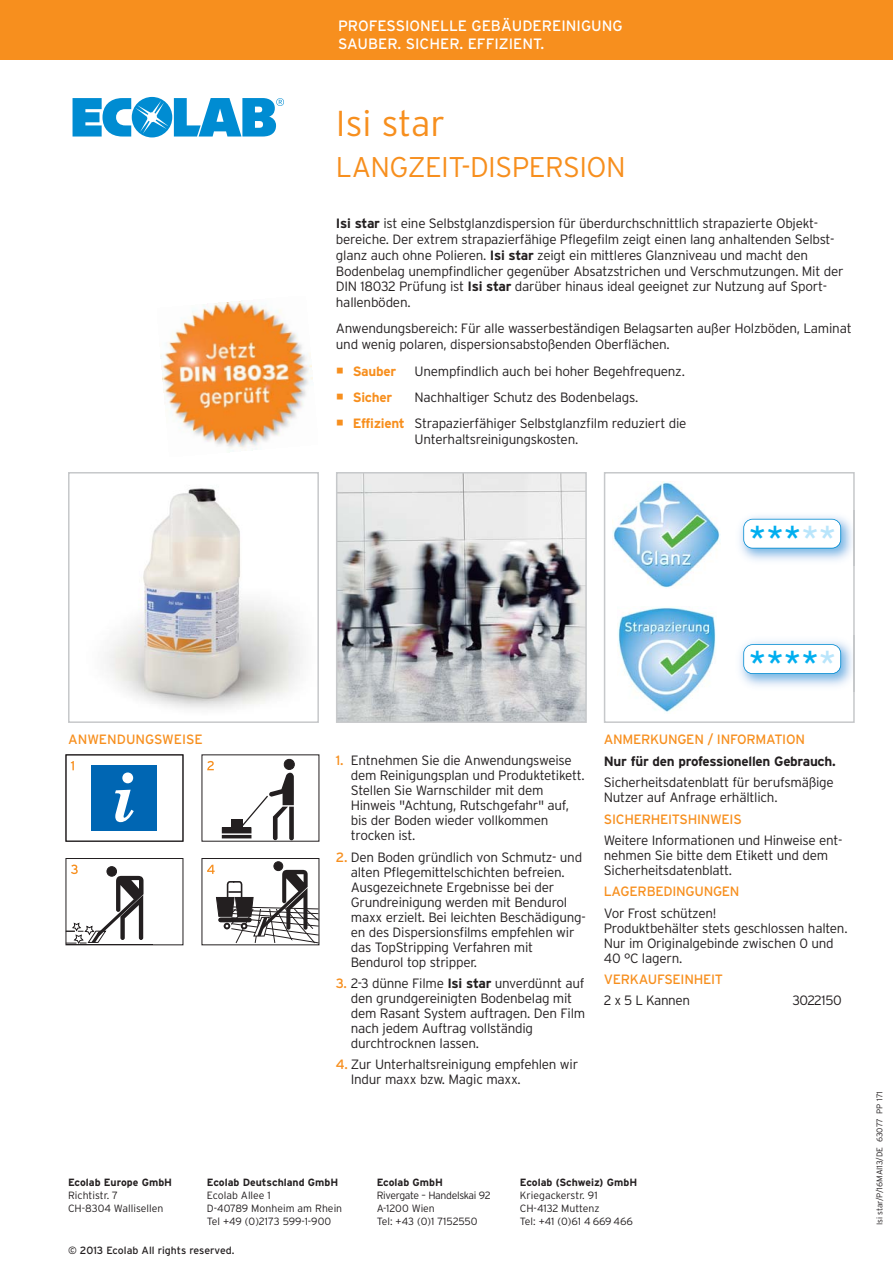
<style>
.page{position:relative;width:893px;height:1263px;background:#fff}
.page>*{position:absolute;margin:0;border:0;box-sizing:border-box;transform-origin:0 0}
.t1{font:45px "Helvetica";color:#00aeef}
.t2{font:300 36px "Interstate";color:#f78f1e}
.t3{font:300 28.5px "Interstate";letter-spacing:-.02em;color:#f78f1e}
.t4{font:15px/18px "Interstate";color:#fff}
.t5{font:300 13.5px/15px "Interstate";letter-spacing:-.02em;color:#231f20}
.t6{font:13.5px "Interstate";letter-spacing:-.02em;color:#f78f1e}
.t7{font:700 13.5px "Interstate";letter-spacing:-.02em;color:#231f20}
.t8{font:13.5px "Interstate";color:#f78f1e}
.t9{font:700 13.5px "Interstate";letter-spacing:-.02em;color:#f78f1e}
.t10{font:300 13.5px "Interstate";letter-spacing:-.04em;color:#231f20}
.t11{font:300 10.5px/12.6px "Interstate";color:#231f20}
.t12{font:700 10.5px "Interstate";color:#231f20}
.t13{font:300 10.5px/12.6px "Interstate";letter-spacing:-.03em;color:#231f20}
.t14{font:10.5px "Interstate";color:#231f20}
.t15{font:300 8.25px "Interstate";color:#231f20}
.s1{font-weight:700}
.s2{font-weight:700;color:#f78f1e}
.s3{color:#b9e5fb}
.s4{font-weight:400;color:#f78f1e}
</style>
<div class="page">
<div style="left:0;top:0;width:893px;height:60px;background:#f78f1e"></div>
<svg style="left:73px;top:97px;width:211px;height:40px"></svg>
<img style="left:107px;top:488px;width:196px;height:221px">
<div style="left:68px;top:472px;width:251px;height:251px;border:2px solid #c6c8ca"></div>
<img style="left:339px;top:475px;width:245px;height:245px">
<div style="left:336px;top:472px;width:251px;height:251px;border:2px solid #c6c8ca"></div>
<div style="left:222px;top:835px;width:29px;height:3px;border:1px solid #231f20"></div>
<div style="left:231px;top:819px;width:12px;height:9px;background:#231f20"></div>
<svg style="left:239px;top:759px;width:56px;height:80px"></svg>
<div style="left:222px;top:828px;width:29px;height:5px;background:#231f20"></div>
<div style="left:222px;top:827px;width:29px;height:6px;border:1px solid #231f20"></div>
<div style="left:92px;top:765px;width:65px;height:66px;background:#0066b3"></div>
<svg style="left:115px;top:772px;width:19px;height:50px"></svg>
<div style="left:66px;top:754px;width:117px;height:87px;border:1px solid #231f20"></div>
<hr style="left:66px;top:945px;width:87px;height:1px;background:#231f20">
<div style="left:66px;top:858px;width:117px;height:87px;border:1px solid #231f20"></div>
<div style="left:202px;top:858px;width:117px;height:87px;border:1px solid #231f20"></div>
<svg style="left:71px;top:761px;width:3px;height:9px"></svg>
<svg style="left:66px;top:864px;width:78px;height:81px"></svg>
<svg style="left:207px;top:761px;width:7px;height:9px"></svg>
<div style="left:274px;top:862px;width:9px;height:8px;background:#231f20;border-radius:50%"></div>
<div style="left:274px;top:861px;width:9px;height:10px;border:1px solid #231f20;border-radius:50%"></div>
<svg style="left:207px;top:865px;width:112px;height:78px"></svg>
<img style="left:613px;top:481px;width:107px;height:107px">
<img style="left:618px;top:607px;width:98px;height:105px">
<div style="left:604px;top:472px;width:251px;height:251px;border:2px solid #c6c8ca"></div>
<img style="left:739px;top:510px;width:116px;height:56px">
<div style="left:744px;top:519px;width:96px;height:29px;background:#fff;border-radius:9px"></div>
<div style="left:743px;top:519px;width:98px;height:30px;border:2px solid #008cd2;border-radius:9px"></div>
<img style="left:739px;top:636px;width:116px;height:55px">
<div style="left:744px;top:645px;width:96px;height:28px;background:#fff;border-radius:9px"></div>
<div style="left:743px;top:644px;width:98px;height:30px;border:2px solid #008cd2;border-radius:9px"></div>
<img style="left:160px;top:300px;width:153px;height:152px">
<p class="t4" style="left:338px;top:18px;width:286px">PROFESSIONELLE GEBÄUDEREINIGUNG<br>SAUBER. SICHER. EFFIZIENT.</p>
<h2 class="t2" style="left:336px;top:110px;width:111px">Isi star</h2>
<h3 class="t3" style="left:336px;top:157px;width:291px">LANGZEIT-DISPERSION</h3>
<p class="t5" style="left:336px;top:217px;width:509px;line-height:15.8px"><span class="s1">Isi star</span> ist eine Selbstglanzdispersion für überdurchschnittlich strapazierte Objekt&shy;bereiche. Der extrem strapazierfähige Pflegefilm zeigt einen lang anhaltenden Selbst&shy;glanz auch ohne Polieren. <span class="s1">Isi star</span> zeigt ein mittleres Glanzniveau und macht den Bodenbelag unempfindlicher gegenüber Absatzstrichen und Verschmutzungen. Mit der DIN 18032 Prüfung ist <span class="s1">Isi star</span> darüber hinaus ideal geeignet zur Nutzung auf Sport&shy;hallenböden.</p>
<p class="t5" style="left:336px;top:322px;width:517px;line-height:15.8px">Anwendungsbereich: Für alle wasserbeständigen Belagsarten außer Holzböden, Laminat und wenig polaren, dispersionsabstoßenden Oberflächen.</p>
<p class="t9" style="left:353px;top:366px;width:45px">Sauber</p>
<p class="t5" style="left:415px;top:364px;width:272px">Unempfindlich auch bei hoher Begehfrequenz.</p>
<p class="t9" style="left:353px;top:392px;width:41px">Sicher</p>
<p class="t5" style="left:353px;top:385px;width:335px;line-height:26.4px;text-indent:62px">Nachhaltiger Schutz des Bodenbelags.<br><span class="s2">Effizient</span> Strapazierfähiger Selbstglanzfilm reduziert die</p>
<p class="t5" style="left:415px;top:433px;width:165px">Unterhaltsreinigungskosten.</p>
<h1 class="t1" style="left:749px;top:526px;width:89px">***<span class="s3">**</span></h1>
<p class="t8" style="left:68px;top:734px;width:136px">ANWENDUNGSWEISE</p>
<h1 class="t1" style="left:749px;top:651px;width:89px">****<span class="s3">*</span></h1>
<p class="t5" style="left:351px;top:754px;width:235px;text-indent:-15px"><span class="s4">1.</span> Entnehmen Sie die Anwendungsweise dem Reinigungsplan und Produktetikett.<br>Stellen Sie Warnschilder mit dem<br>Hinweis "Achtung, Rutschgefahr" auf, bis der Boden wieder vollkommen trocken ist.</p>
<p class="t5" style="left:351px;top:850px;width:236px;text-indent:-15px"><span class="s4">2.</span> Den Boden gründlich von Schmutz- und alten Pflegemittelschichten befreien.<br>Ausgezeichnete Ergebnisse bei der Grundreinigung werden mit Bendurol maxx erzielt. Bei leichten Beschädigung&shy;en des Dispersionsfilms empfehlen wir das TopStripping Verfahren mit Bendurol top stripper.</p>
<p class="t5" style="left:351px;top:977px;width:236px;text-indent:-15px"><span class="s4">3.</span> 2-3 dünne Filme <span class="s1">Isi star</span> unverdünnt auf den grundgereinigten Bodenbelag mit dem Rasant System auftragen. Den Film nach jedem Auftrag vollständig durchtrocknen lassen.</p>
<p class="t5" style="left:351px;top:1058px;width:229px;text-indent:-15px"><span class="s4">4.</span> Zur Unterhaltsreinigung empfehlen wir<br>Indur maxx bzw. Magic maxx.</p>
<p class="t6" style="left:604px;top:734px;width:203px">ANMERKUNGEN / INFORMATION</p>
<p class="t7" style="left:604px;top:756px;width:234px">Nur für den professionellen Gebrauch.</p>
<p class="t5" style="left:604px;top:776px;width:232px">Sicherheitsdatenblatt für berufsmäßige<br>Nutzer auf Anfrage erhältlich.</p>
<p class="t6" style="left:604px;top:814px;width:139px">SICHERHEITSHINWEIS</p>
<p class="t5" style="left:604px;top:834px;width:240px">Weitere Informationen und Hinweise ent&shy;nehmen Sie bitte dem Etikett und dem<br>Sicherheitsdatenblatt.</p>
<p class="t6" style="left:604px;top:886px;width:137px">LAGERBEDINGUNGEN</p>
<p class="t5" style="left:604px;top:906px;width:245px">Vor Frost schützen!<br>Produktbehälter stets geschlossen halten.<br>Nur im Originalgebinde zwischen 0 und<br>40 °C lagern.</p>
<p class="t6" style="left:604px;top:974px;width:121px">VERKAUFSEINHEIT</p>
<p class="t5" style="left:604px;top:994px;width:88px">2 x 5 L Kannen</p>
<p class="t10" style="left:792px;top:995px;width:51px">3022150</p>
<p class="t12" style="left:68px;top:1179px;width:106px">Ecolab Europe GmbH</p>
<p class="t11" style="left:68px;top:1190px;width:97px">Richtistr. 7<br>CH-8304 Wallisellen</p>
<p class="t12" style="left:207px;top:1179px;width:133px">Ecolab Deutschland GmbH</p>
<p class="t11" style="left:207px;top:1190px;width:137px">Ecolab Allee 1<br>D-40789 Monheim am Rhein</p>
<p class="t11" style="left:207px;top:1216px;width:126px">Tel +49 (0)2173 599-1-900</p>
<p class="t14" style="left:68px;top:1247px;width:168px">© 2013 Ecolab All rights reserved.</p>
<p class="t12" style="left:377px;top:1179px;width:68px">Ecolab GmbH</p>
<p class="t13" style="left:377px;top:1190px;width:115px">Rivergate – Handelskai 92<br>A-1200 Wien</p>
<p class="t11" style="left:377px;top:1216px;width:103px">Tel: +43 (0)1 7152550</p>
<p class="t12" style="left:520px;top:1179px;width:119px">Ecolab (Schweiz) GmbH</p>
<p class="t11" style="left:520px;top:1190px;width:81px">Kriegackerstr. 91<br>CH-4132 Muttenz</p>
<p class="t11" style="left:520px;top:1216px;width:115px">Tel: +41 (0)61 4 669 466</p>
<p class="t15" style="left:876px;top:1225px;width:136px;rotate:-90deg">Isi star/P/16MAI13/DE 63077 PP 171</p>
</div>
